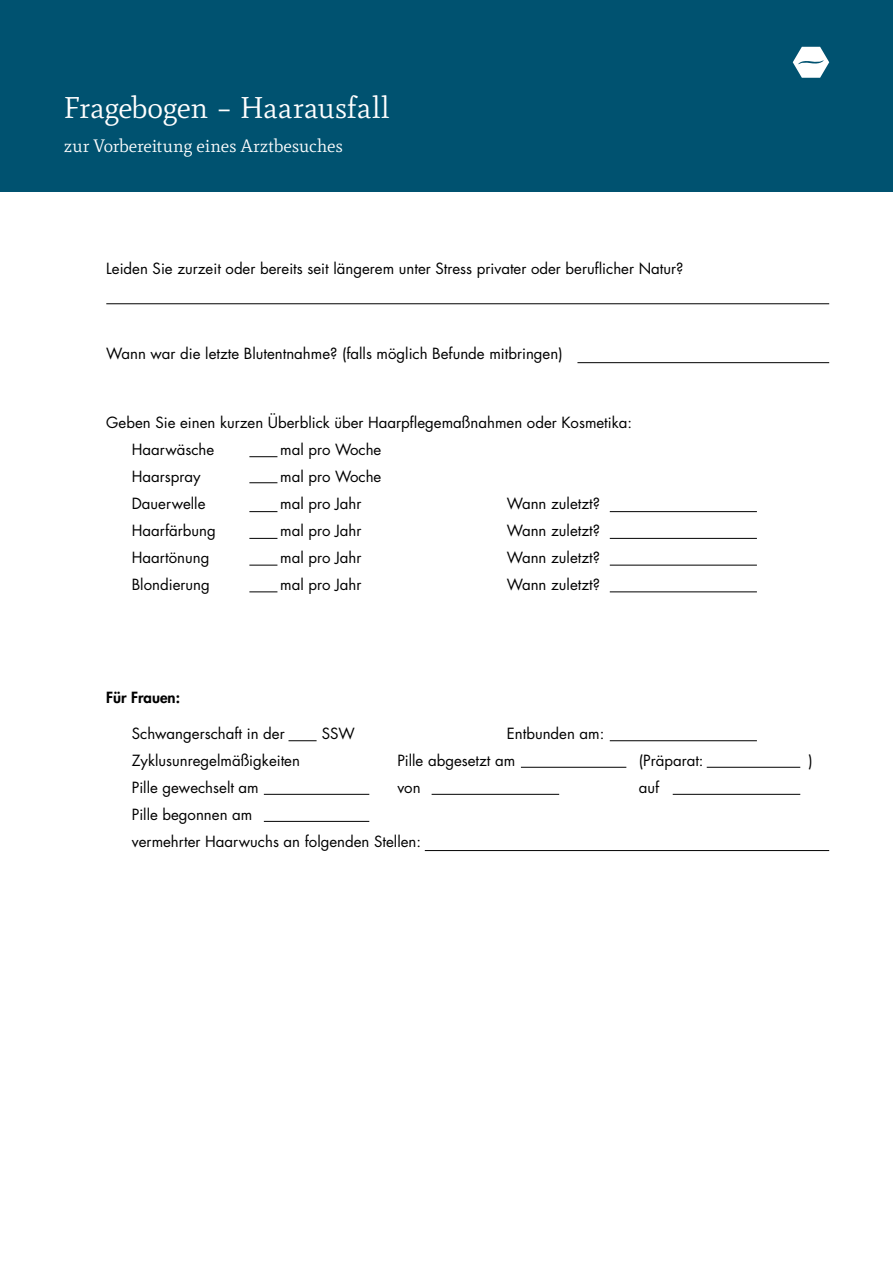
<style>
.page{position:relative;width:893px;height:1263px;background:#fff}
.page>*{position:absolute;margin:0;border:0;box-sizing:border-box;transform-origin:0 0}
.t1{font:30px "Mate";letter-spacing:-.01em;color:#fff}
.t2{font:18px "Mate";letter-spacing:-.005em;color:#fff}
.t3{font:15px/27px "Futura";color:#000}
.t4{font:800 15px "Futura";color:#000}
</style>
<div class="page">
<div style="left:0;top:0;width:893px;height:191px;background:#005270"></div>
<svg style="left:793px;top:47px;width:36px;height:31px"></svg>
<hr style="left:106px;top:303px;width:723px;height:1px;background:#000">
<hr style="left:425px;top:850px;width:404px;height:1px;background:#000">
<hr style="left:577px;top:362px;width:252px;height:1px;background:#000">
<svg style="left:249px;top:456px;width:28px;height:1px"></svg>
<svg style="left:249px;top:482px;width:28px;height:1px"></svg>
<svg style="left:288px;top:740px;width:29px;height:1px"></svg>
<hr style="left:521px;top:767px;width:105px;height:1px;background:#000">
<hr style="left:264px;top:794px;width:105px;height:1px;background:#000">
<hr style="left:264px;top:821px;width:105px;height:1px;background:#000">
<hr style="left:673px;top:794px;width:127px;height:1px;background:#000">
<hr style="left:432px;top:794px;width:127px;height:1px;background:#000">
<hr style="left:707px;top:767px;width:93px;height:1px;background:#000">
<hr style="left:610px;top:740px;width:147px;height:1px;background:#000">
<svg style="left:249px;top:511px;width:28px;height:1px"></svg>
<svg style="left:249px;top:538px;width:28px;height:1px"></svg>
<svg style="left:249px;top:565px;width:28px;height:1px"></svg>
<svg style="left:249px;top:592px;width:28px;height:1px"></svg>
<hr style="left:610px;top:511px;width:147px;height:1px;background:#000">
<hr style="left:610px;top:538px;width:147px;height:1px;background:#000">
<hr style="left:610px;top:565px;width:147px;height:1px;background:#000">
<hr style="left:610px;top:592px;width:147px;height:1px;background:#000">
<h1 class="t1" style="left:64px;top:90px;width:327px">Fragebogen – Haarausfall</h1>
<p class="t2" style="left:64px;top:136px;width:281px">zur Vorbereitung eines Arztbesuches</p>
<p class="t3" style="left:106px;top:255px;width:579px">Leiden Sie zurzeit oder bereits seit längerem unter Stress privater oder beruflicher Natur?</p>
<p class="t3" style="left:106px;top:339px;width:458px">Wann war die letzte Blutentnahme? (falls möglich Befunde mitbringen)</p>
<p class="t3" style="left:132px;top:409px;width:502px;text-indent:-26px">Geben Sie einen kurzen Überblick über Haarpflegemaßnahmen oder Kosmetika:<br>Haarwäsche</p>
<p class="t3" style="left:280px;top:436px;width:103px">mal pro Woche</p>
<p class="t3" style="left:132px;top:463px;width:70px">Haarspray</p>
<p class="t3" style="left:280px;top:463px;width:103px">mal pro Woche</p>
<p class="t3" style="left:132px;top:490px;width:75px">Dauerwelle</p>
<p class="t3" style="left:280px;top:490px;width:83px">mal pro Jahr</p>
<p class="t3" style="left:507px;top:490px;width:95px">Wann zuletzt?</p>
<p class="t3" style="left:132px;top:517px;width:86px">Haarfärbung</p>
<p class="t3" style="left:280px;top:517px;width:83px">mal pro Jahr</p>
<p class="t3" style="left:507px;top:517px;width:95px">Wann zuletzt?</p>
<p class="t3" style="left:132px;top:544px;width:79px">Haartönung</p>
<p class="t3" style="left:280px;top:544px;width:83px">mal pro Jahr</p>
<p class="t3" style="left:507px;top:544px;width:95px">Wann zuletzt?</p>
<p class="t3" style="left:132px;top:571px;width:79px">Blondierung</p>
<p class="t3" style="left:280px;top:571px;width:83px">mal pro Jahr</p>
<p class="t3" style="left:507px;top:571px;width:95px">Wann zuletzt?</p>
<p class="t4" style="left:106px;top:688px;width:75px">Für Frauen:</p>
<p class="t3" style="left:132px;top:720px;width:154px">Schwangerschaft in der</p>
<p class="t3" style="left:322px;top:720px;width:35px">SSW</p>
<p class="t3" style="left:507px;top:720px;width:99px">Entbunden am:</p>
<p class="t3" style="left:132px;top:747px;width:170px">Zyklusunregelmäßigkeiten</p>
<p class="t3" style="left:397px;top:747px;width:120px">Pille abgesetzt am</p>
<p class="t3" style="left:639px;top:747px;width:66px">(Präparat:</p>
<p class="t3" style="left:808px;top:747px;width:6px">)</p>
<p class="t3" style="left:132px;top:774px;width:128px">Pille gewechselt am</p>
<p class="t3" style="left:397px;top:774px;width:25px">von</p>
<p class="t3" style="left:639px;top:774px;width:22px">auf</p>
<p class="t3" style="left:132px;top:801px;width:291px">Pille begonnen am<br>vermehrter Haarwuchs an folgenden Stellen:</p>
</div>
